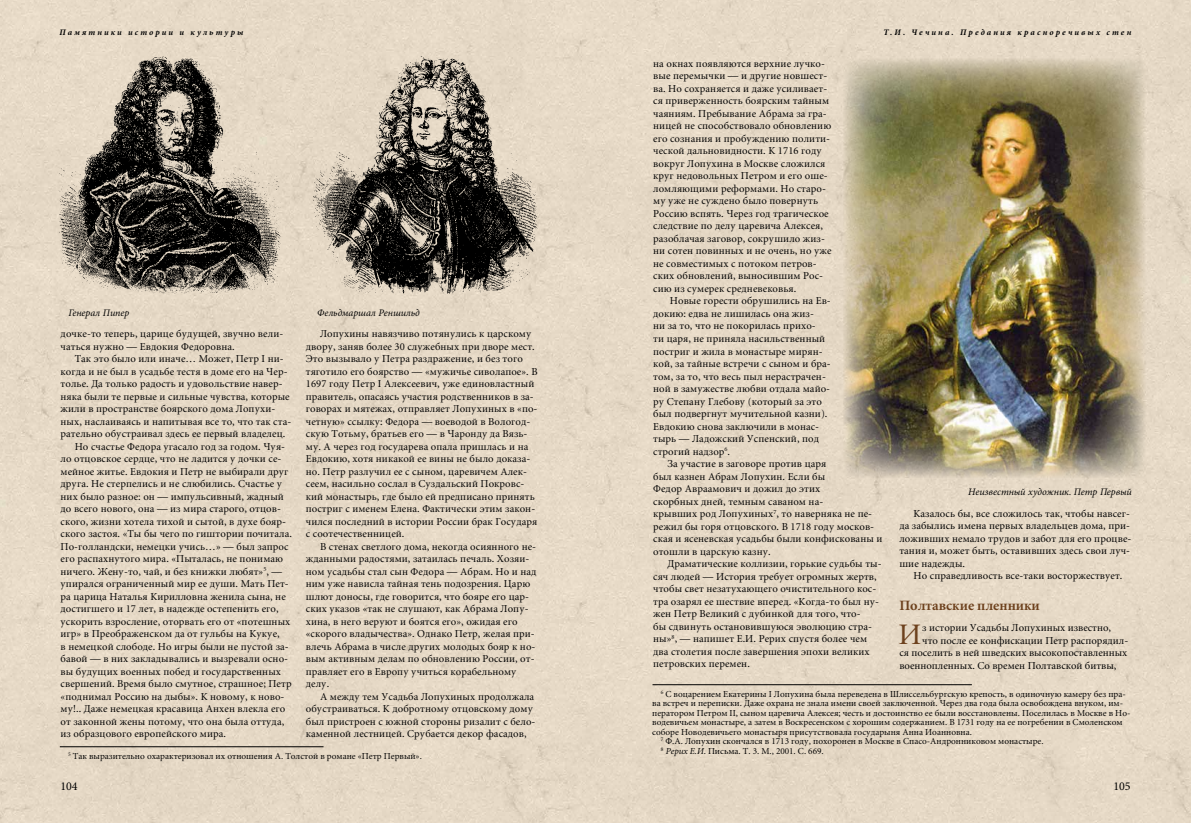
<style>
.page{position:relative;width:1191px;height:823px;background:#fff}
.page>*{position:absolute;margin:0;border:0;box-sizing:border-box;transform-origin:0 0}
.t1{font:29.3px "Miniature C";color:#6d411d}
.t2{font:700 14px "Miniature C";color:#6d411d}
.t3{font:12px "Minion Pro";color:#000}
.t4{font:10.4px/12.5px "Miniature C";letter-spacing:.005em;color:#000}
.t5{font:italic 10px "Minion Pro";color:#000}
.t6{font:9px "Miniature C";color:#000}
.t7{font:italic 700 8.5px "Minion Pro";letter-spacing:.25em;color:#000}
.s1{font-style:italic}
</style>
<div class="page">
<div style="left:0;top:0;width:1190px;height:822px;background:#e6d9c6"></div>
<hr style="left:60px;top:746px;width:263px;height:1px;background:#000">
<img style="left:843px;top:58px;width:302px;height:419px">
<hr style="left:652px;top:684px;width:320px;height:1px;background:#000">
<img style="left:308px;top:53px;width:230px;height:256px">
<img style="left:47px;top:53px;width:233px;height:257px">
<p class="t7" style="left:60px;top:26px;width:185px">Памятники истории и культуры</p>
<p class="t5" style="left:69px;top:305px;width:62px">Генерал Пипер</p>
<p class="t5" style="left:317px;top:305px;width:104px">Фельдмаршал Реншильд</p>
<p class="t4" style="left:61px;top:327px;width:224px">дочке-то теперь, царице будущей, звучно вели&shy;чаться нужно — Евдокия Федоровна.</p>
<p class="t4" style="left:75px;top:352px;width:210px">Так это было или иначе… Может, Петр I ни-</p>
<p class="t4" style="left:61px;top:365px;width:228px">когда и не был в усадьбе тестя в доме его на Чер-</p>
<p class="t4" style="left:61px;top:377px;width:223px">толье. Да только радость и удовольствие навер-</p>
<p class="t4" style="left:61px;top:390px;width:231px">няка были те первые и сильные чувства, которые</p>
<p class="t4" style="left:61px;top:402px;width:216px">жили в пространстве боярского дома Лопухи-</p>
<p class="t4" style="left:61px;top:415px;width:232px">ных, наслаиваясь и напитывая все то, что так ста-</p>
<p class="t4" style="left:61px;top:427px;width:226px">рательно обустраивал здесь ее первый владелец.</p>
<p class="t4" style="left:75px;top:440px;width:212px">Но счастье Федора угасало год за годом. Чуя-</p>
<p class="t4" style="left:61px;top:452px;width:222px">ло отцовское сердце, что не ладится у дочки се-</p>
<p class="t4" style="left:61px;top:465px;width:229px">мейное житье. Евдокия и Петр не выбирали друг</p>
<p class="t4" style="left:61px;top:477px;width:223px">друга. Не стерпелись и не слюбились. Счастье у</p>
<p class="t4" style="left:61px;top:490px;width:225px">них было разное: он — импульсивный, жадный</p>
<p class="t4" style="left:61px;top:502px;width:222px">до всего нового, она — из мира старого, отцов-</p>
<p class="t4" style="left:61px;top:515px;width:227px">ского, жизни хотела тихой и сытой, в духе бояр-</p>
<p class="t4" style="left:61px;top:527px;width:233px">ского застоя. «Ты бы чего по гиштории почитала.</p>
<p class="t4" style="left:61px;top:540px;width:229px">По-голландски, немецки учись…» — был запрос</p>
<p class="t4" style="left:61px;top:552px;width:224px">его распахнутого мира. «Пыталась, не понимаю</p>
<p class="t4" style="left:61px;top:565px;width:223px">ничего. Жену-то, чай, и без книжки любят»<sup>5</sup>, —</p>
<p class="t4" style="left:61px;top:577px;width:230px">упирался ограниченный мир ее души. Мать Пет-</p>
<p class="t4" style="left:61px;top:590px;width:227px">ра царица Наталья Кирилловна женила сына, не</p>
<p class="t4" style="left:61px;top:602px;width:220px">достигшего и 17 лет, в надежде остепенить его,</p>
<p class="t4" style="left:61px;top:615px;width:231px">ускорить взросление, оторвать его от «потешных</p>
<p class="t4" style="left:61px;top:627px;width:221px">игр» в Преображенском да от гульбы на Кукуе,</p>
<p class="t4" style="left:61px;top:640px;width:230px">в немецкой слободе. Но игры были не пустой за-</p>
<p class="t4" style="left:61px;top:652px;width:229px">бавой — в них закладывались и вызревали осно-</p>
<p class="t4" style="left:61px;top:665px;width:222px">вы будущих военных побед и государственных</p>
<p class="t4" style="left:61px;top:677px;width:232px">свершений. Время было смутное, страшное; Петр</p>
<p class="t4" style="left:61px;top:690px;width:225px">«поднимал Россию на дыбы». К новому, к ново-</p>
<p class="t4" style="left:61px;top:702px;width:226px">му!.. Даже немецкая красавица Анхен влекла его</p>
<p class="t4" style="left:61px;top:715px;width:225px">от законной жены потому, что она была оттуда,</p>
<p class="t4" style="left:61px;top:727px;width:167px">из образцового европейского мира.</p>
<p class="t4" style="left:306px;top:327px;width:233px;text-indent:14px">Лопухины навязчиво потянулись к царскому двору, заняв более 30 служебных при дворе мест.<br>Это вызывало у Петра раздражение, и без того тяготило его боярство — «мужичье сиволапое». В 1697 году Петр I Алексеевич, уже единовластный правитель, опасаясь участия родственников в за&shy;говорах и мятежах, отправляет Лопухиных в «по&shy;четную» ссылку: Федора — воеводой в Вологод&shy;скую Тотьму, братьев его — в Чаронду да Вязь&shy;му. А через год государева опала пришлась и на Евдокию, хотя никакой ее вины не было доказа&shy;но. Петр разлучил ее с сыном, царевичем Алек&shy;сеем, насильно сослал в Суздальский Покровс&shy;кий монастырь, где было ей предписано принять постриг с именем Елена. Фактически этим закон&shy;чился последний в истории России брак Государя с соотечественницей.</p>
<p class="t4" style="left:306px;top:540px;width:232px;text-indent:14px">В стенах светлого дома, некогда осиянного не&shy;жданными радостями, затаилась печаль. Хозяи&shy;ном усадьбы стал сын Федора — Абрам. Но и над ним уже нависла тайная тень подозрения. Царю шлют доносы, где говорится, что бояре его цар&shy;ских указов «так не слушают, как Абрама Лопу&shy;хина, в него веруют и боятся его», ожидая его «скорого владычества». Однако Петр, желая при&shy;влечь Абрама в числе других молодых бояр к но&shy;вым активным делам по обновлению России, от&shy;правляет его в Европу учиться корабельному делу.</p>
<p class="t4" style="left:306px;top:690px;width:231px;text-indent:14px">А между тем Усадьба Лопухиных продолжала обустраиваться. К добротному отцовскому дому был пристроен с южной стороны ризалит с бело&shy;каменной лестницей. Срубается декор фасадов,</p>
<p class="t6" style="left:68px;top:751px;width:355px"><sup>5</sup> Так выразительно охарактеризовал их отношения А. Толстой в романе «Петр Первый».</p>
<p class="t3" style="left:60px;top:777px;width:19px">104</p>
<p class="t7" style="left:883px;top:26px;width:249px">Т.И. Чечина. Предания красноречивых стен</p>
<p class="t4" style="left:653px;top:57px;width:180px">на окнах появляются верхние лучко&shy;вые перемычки — и другие новшест&shy;ва. Но сохраняется и даже усиливает&shy;ся приверженность боярским тайным чаяниям. Пребывание Абрама за гра&shy;ницей не способствовало обновлению его сознания и пробуждению полити&shy;ческой дальновидности. К 1716 году вокруг Лопухина в Москве сложился круг недовольных Петром и его оше&shy;ломляющими реформами. Но старо&shy;му уже не суждено было повернуть Россию вспять. Через год трагическое следствие по делу царевича Алексея, разоблачая заговор, сокрушило жиз&shy;ни сотен повинных и не очень, но уже не совместимых с потоком петров&shy;ских обновлений, выносившим Рос&shy;сию из сумерек средневековья.</p>
<p class="t4" style="left:653px;top:295px;width:179px;text-indent:17px">Новые горести обрушились на Ев&shy;докию: едва не лишилась она жиз-<br>ни за то, что не покорилась прихо-<br>ти царя, не приняла насильственный постриг и жила в монастыре мирян&shy;кой, за тайные встречи с сыном и бра&shy;том, за то, что весь пыл нерастрачен&shy;ной в замужестве любви отдала майо&shy;ру Степану Глебову (который за это был подвергнут мучительной казни).<br>Евдокию снова заключили в монас&shy;тырь — Ладожский Успенский, под строгий надзор<sup>6</sup>.</p>
<p class="t4" style="left:653px;top:457px;width:231px;text-indent:14px">За участие в заговоре против царя<br>был казнен Абрам Лопухин. Если бы<br>Федор Авраамович и дожил до этих<br>скорбных дней, темным саваном на-<br>крывших род Лопухиных<sup>7</sup>, то наверняка не пе&shy;режил бы горя отцовского. В 1718 году москов&shy;ская и ясеневская усадьбы были конфискованы и отошли в царскую казну.</p>
<p class="t4" style="left:653px;top:557px;width:230px;text-indent:14px">Драматические коллизии, горькие судьбы ты&shy;сяч людей — История требует огромных жертв, чтобы свет незатухающего очистительного кос&shy;тра озарял ее шествие вперед. «Когда-то был ну&shy;жен Петр Великий с дубинкой для того, что-<br>бы сдвинуть остановившуюся эволюцию стра&shy;ны»<sup>8</sup>, — напишет Е.И. Рерих спустя более чем два столетия после завершения эпохи великих петровских перемен.</p>
<p class="t5" style="left:968px;top:484px;width:165px">Неизвестный художник. Петр Первый</p>
<p class="t4" style="left:899px;top:507px;width:233px;text-indent:14px">Казалось бы, все сложилось так, чтобы навсег&shy;да забылись имена первых владельцев дома, при&shy;ложивших немало трудов и забот для его процве&shy;тания и, может быть, оставивших здесь свои луч&shy;шие надежды.</p>
<p class="t4" style="left:913px;top:570px;width:210px">Но справедливость все-таки восторжествует.</p>
<h2 class="t2" style="left:899px;top:598px;width:142px">Полтавские пленники</h2>
<h1 class="t1" style="left:898px;top:619px;width:24px">И</h1>
<p class="t4" style="left:922px;top:621px;width:190px">з истории Усадьбы Лопухиных известно,</p>
<p class="t4" style="left:922px;top:634px;width:207px">что после ее конфискации Петр распорядил-</p>
<p class="t4" style="left:899px;top:646px;width:230px">ся поселить в ней шведских высокопоставленных</p>
<p class="t4" style="left:899px;top:659px;width:218px">военнопленных. Со времен Полтавской битвы,</p>
<p class="t6" style="left:660px;top:689px;width:466px"><sup>6</sup> С воцарением Екатерины I Лопухина была переведена в Шлиссельбургскую крепость, в одиночную камеру без пра-</p>
<p class="t6" style="left:652px;top:698px;width:472px">ва встреч и переписки. Даже охрана не знала имени своей заключенной. Через два года была освобождена внуком, им-</p>
<p class="t6" style="left:652px;top:708px;width:480px">ператором Петром II, сыном царевича Алексея; честь и достоинство ее были восстановлены. Поселилась в Москве в Но-</p>
<p class="t6" style="left:652px;top:717px;width:472px">водевичьем монастыре, а затем в Воскресенском с хорошим содержанием. В 1731 году на ее погребении в Смоленском</p>
<p class="t6" style="left:652px;top:727px;width:321px">соборе Новодевичьего монастыря присутствовала государыня Анна Иоанновна.</p>
<p class="t6" style="left:660px;top:736px;width:384px"><sup>7</sup> Ф.А. Лопухин скончался в 1713 году, похоронен в Москве в Спасо-Андронниковом монастыре.</p>
<p class="t6" style="left:660px;top:746px;width:164px"><sup>8</sup> <span class="s1">Рерих Е.И</span>. Письма. Т. 3. М., 2001. С. 669.</p>
<p class="t3" style="left:1113px;top:777px;width:19px">105</p>
</div>
